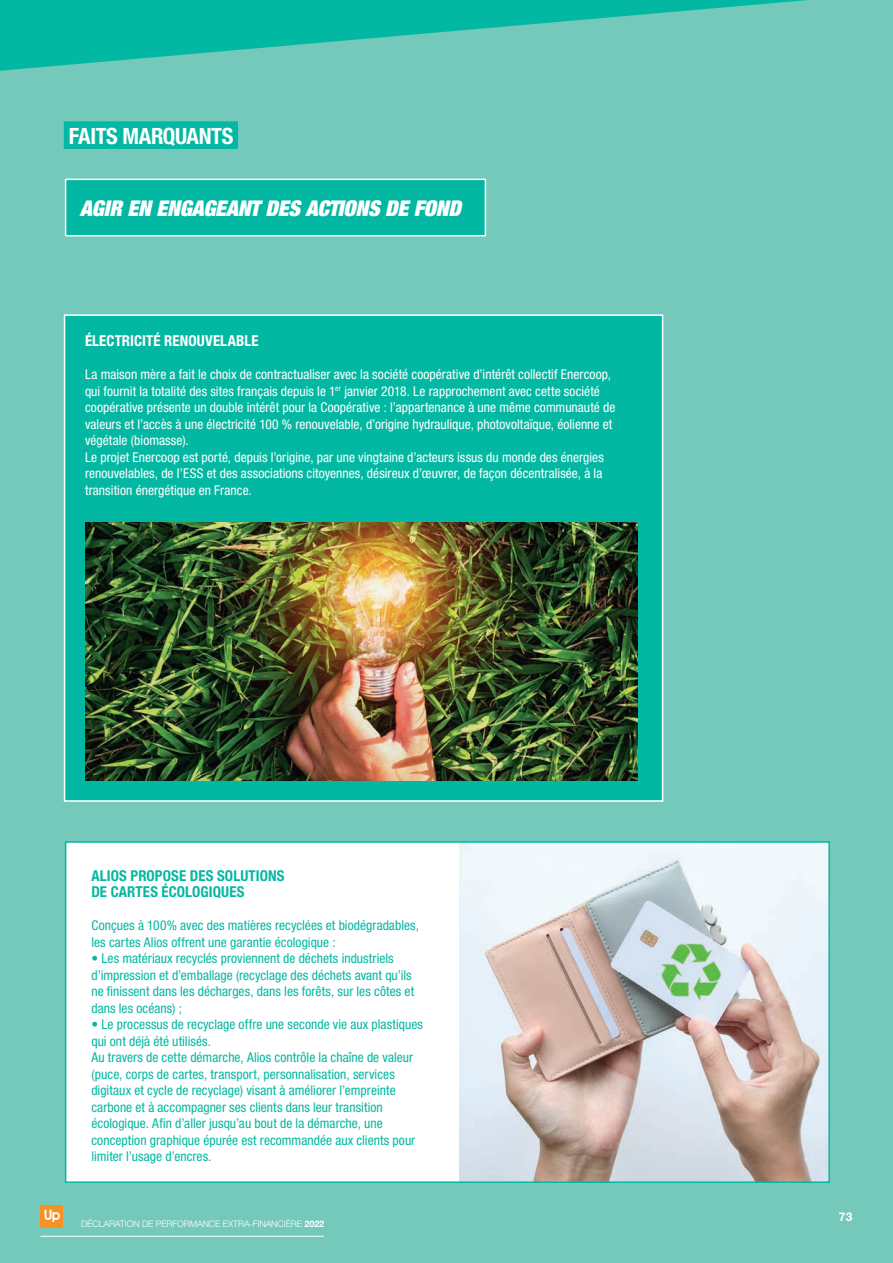
<style>
.page{position:relative;width:893px;height:1263px;background:#74c9bb}
.page>*{position:absolute;margin:0;border:0;box-sizing:border-box;transform-origin:0 0}
.t1{font:700 condensed 22.5px "Helvetica Neue LT Pro";letter-spacing:-.015em;color:#fff}
.t2{font:italic 900 condensed 21.75px "Helvetica Neue LT Pro";letter-spacing:-.01em;color:#fff}
.t3{font:700 condensed 15px/16.5px "Helvetica Neue LT Pro";letter-spacing:.01em;color:#03b8a2}
.t4{font:700 condensed 15px "Helvetica Neue LT Pro";letter-spacing:.01em;color:#fff}
.t5{font:condensed 13.5px/16.5px "Helvetica Neue LT Pro";letter-spacing:.005em;color:#03b8a2}
.t6{font:condensed 13.5px/16.5px "Helvetica Neue LT Pro";letter-spacing:.005em;color:#fff}
.t7{font:700 12px "Helvetica Neue LT Pro";color:#fff}
.t8{font:300 9px "Helvetica Neue LT Pro";letter-spacing:-.01em;color:#fff}
.s1{font-weight:700}
</style>
<div class="page">
<svg style="left:0;top:0;width:808px;height:71px"></svg>
<div style="left:41px;top:1205px;width:22px;height:22px;background:#f69124"></div>
<svg style="left:45px;top:1209px;width:15px;height:13px"></svg>
<div style="left:65px;top:179px;width:421px;height:57px;background:#03b8a2;border:2px solid #fff"></div>
<hr style="left:41px;top:1236px;width:283px;height:1px;background:#fff">
<div style="left:64px;top:314px;width:599px;height:488px;background:#03b8a2;border:2px solid #fff"></div>
<img style="left:85px;top:522px;width:552px;height:258px">
<div style="left:64px;top:121px;width:174px;height:28px;background:#03b8a2"></div>
<svg style="left:64px;top:841px;width:766px;height:342px;background:#e6e6e5"></svg>
<h3 class="t1" style="left:69px;top:122px;width:166px">FAITS MARQUANTS</h3>
<h4 class="t2" style="left:80px;top:194px;width:383px">AGIR EN ENGAGEANT DES ACTIONS DE FOND</h4>
<h5 class="t4" style="left:85px;top:332px;width:175px">ÉLECTRICITÉ RENOUVELABLE</h5>
<p class="t6" style="left:85px;top:366px;width:532px">La maison mère a fait le choix de contractualiser avec la société coopérative d’intérêt collectif Enercoop, qui fournit la totalité des sites français depuis le 1<sup>er</sup> janvier 2018. Le rapprochement avec cette société coopérative présente un double intérêt pour la Coopérative : l’appartenance à une même communauté de valeurs et l’accès à une électricité 100 % renouvelable, d’origine hydraulique, photovoltaïque, éolienne et végétale (biomasse).<br>Le projet Enercoop est porté, depuis l’origine, par une vingtaine d’acteurs issus du monde des énergies renouvelables, de I’ESS et des associations citoyennes, désireux d’œuvrer, de façon décentralisée, à la transition énergétique en France.</p>
<h5 class="t3" style="left:91px;top:867px;width:195px">ALIOS PROPOSE DES SOLUTIONS<br>DE CARTES ÉCOLOGIQUES</h5>
<p class="t5" style="left:91px;top:917px;width:329px">Conçues à 100% avec des matières recyclées et biodégradables, les cartes Alios offrent une garantie écologique :</p>
<p class="t5" style="left:91px;top:950px;width:324px">• Les matériaux recyclés proviennent de déchets industriels d’impression et d’emballage (recyclage des déchets avant qu’ils ne finissent dans les décharges, dans les forêts, sur les côtes et dans les océans) ;</p>
<p class="t5" style="left:91px;top:1016px;width:333px">• Le processus de recyclage offre une seconde vie aux plastiques qui ont déjà été utilisés.</p>
<p class="t5" style="left:91px;top:1049px;width:325px">Au travers de cette démarche, Alios contrôle la chaîne de valeur (puce, corps de cartes, transport, personnalisation, services digitaux et cycle de recyclage) visant à améliorer l’empreinte carbone et à accompagner ses clients dans leur transition écologique. Afin d’aller jusqu’au bout de la démarche, une conception graphique épurée est recommandée aux clients pour limiter l’usage d’encres.</p>
<p class="t8" style="left:81px;top:1219px;width:245px">DÉCLARATION DE PERFORMANCE EXTRA-FINANCIÈRE <span class="s1">2022</span></p>
<p class="t7" style="left:839px;top:1209px;width:15px">73</p>
</div>
